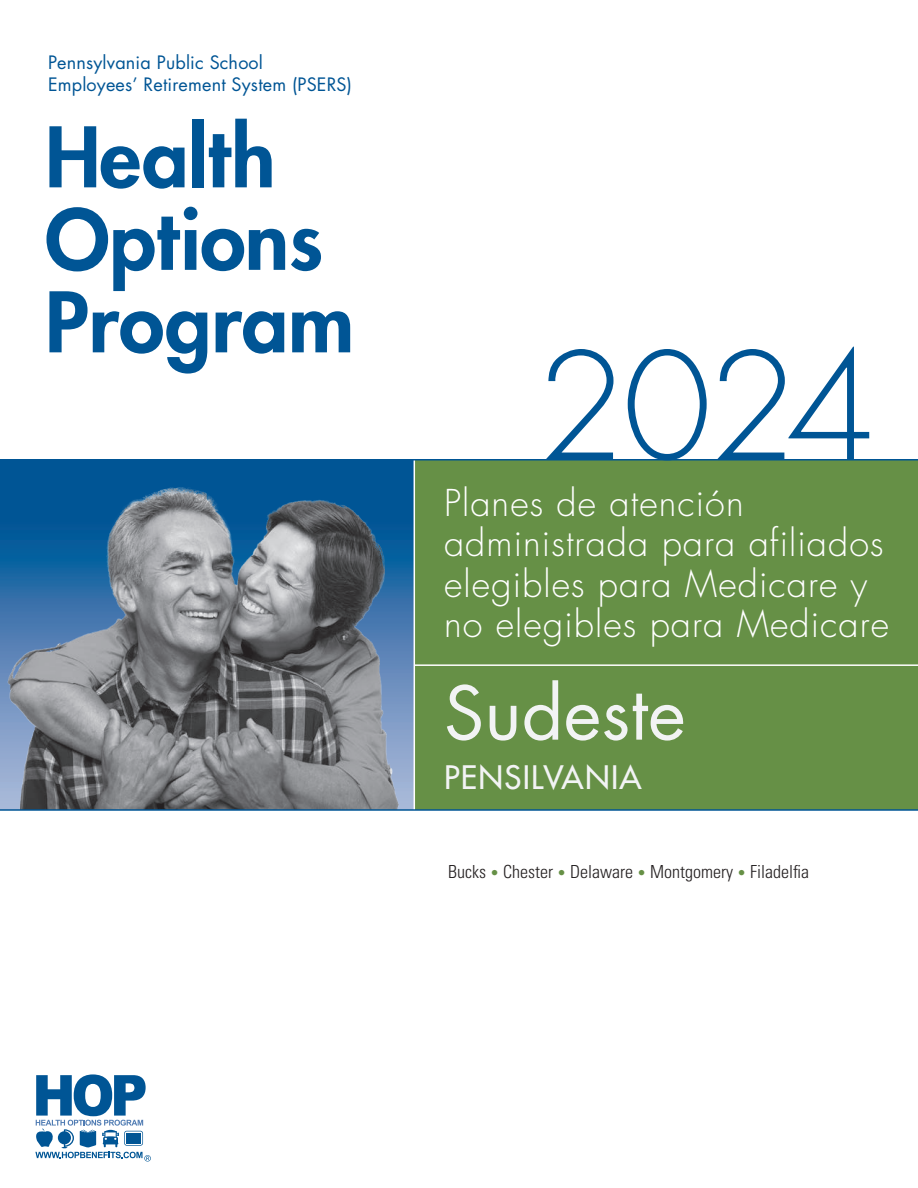
<style>
.page{position:relative;width:918px;height:1188px;background:#fff}
.page>*{position:absolute;margin:0;border:0;box-sizing:border-box;transform-origin:0 0}
.cover_text_1{font:300 144px "Futura Std";color:#005595}
.t1{font:800 81px/82.5px "Futura Std";color:#005595}
.t2{font:72px "Futura Std";letter-spacing:.005em;color:#f2f3f4}
.t3{font:300 36px/40.5px "Futura Std";letter-spacing:.03em;color:#fff}
.t4{font:500 31.5px "Futura Std";letter-spacing:.04em;color:#f2f3f4}
.t5{font:18px/22.5px "Futura Std";letter-spacing:.01em;color:#005595}
.cover_text_4{font:300 condensed 18px "Univers LT Std";color:#231f20}
.s1{font-size:15px;color:#669046}
</style>
<div class="page">
<div style="left:362px;top:460px;width:556px;height:350px;background:#669046"></div>
<img style="left:0;top:460px;width:414px;height:349px">
<hr style="left:414px;top:460px;width:1px;height:350px;background:#fff">
<hr style="left:414px;top:664px;width:504px;height:2px;background:#fff">
<hr style="left:0;top:459px;width:918px;height:1px;background:#005595">
<hr style="left:0;top:809px;width:918px;height:2px;background:#005595">
<svg style="left:35px;top:1074px;width:116px;height:88px"></svg>
<p class="t5" style="left:48px;top:51px;width:306px">Pennsylvania Public School<br>Employees’ Retirement System (PSERS)</p>
<p class="t1" style="left:45px;top:116px;width:311px">Health<br>Options<br>Program</p>
<h1 class="cover_text_1" style="left:536px;top:319px;width:341px">2024</h1>
<p class="t3" style="left:444px;top:484px;width:447px">Planes de atención administrada para afiliados elegibles para Medicare y no elegibles para Medicare</p>
<p class="t2" style="left:444px;top:667px;width:243px">Sudeste</p>
<p class="t4" style="left:444px;top:758px;width:199px">PENSILVANIA</p>
<h2 class="cover_text_4" style="left:448px;top:861px;width:363px">Bucks <span class="s1">•</span> Chester <span class="s1">•</span> Delaware <span class="s1">•</span> Montgomery <span class="s1">•</span> Filadelfia</h2>
</div>
